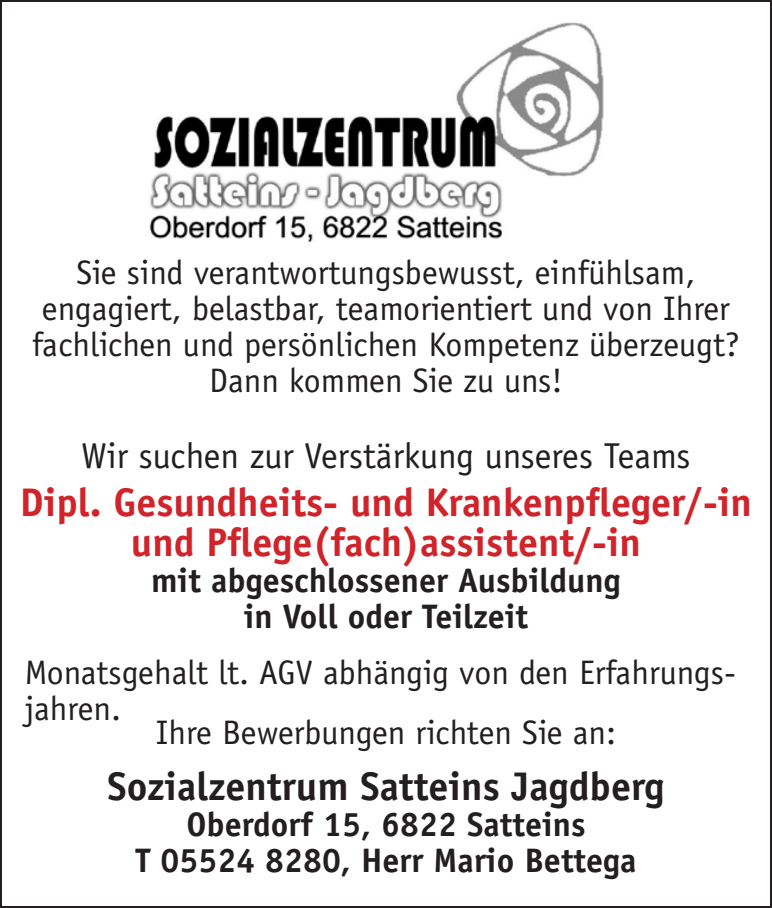
<style>
.page{position:relative;width:772px;height:908px;background:#fff}
.page>*{position:absolute;margin:0;border:0;box-sizing:border-box;transform-origin:0 0}
.t1{font:700 40px/40px "Officina Sans";color:#d1232a;text-align:center}
.t2{font:700 40px "Officina Sans";color:#231f20}
.t3{font:36px "Officina Sans";color:#231f20}
.t4{font:34px/36px "Officina Sans";color:#231f20;text-align:center}
.t5{font:700 34px/36px "Officina Sans";color:#231f20;text-align:center}
</style>
<div class="page">
<img style="left:149px;top:22px;width:455px;height:219px">
<p class="t4" style="left:32px;top:254px;width:708px">Sie sind verantwortungsbewusst, einfühlsam, engagiert, belastbar, teamorientiert und von Ihrer fachlichen und persönlichen Kompetenz überzeugt?<br>Dann kommen Sie zu uns!</p>
<p class="t3" style="left:81px;top:434px;width:610px">Wir suchen zur Verstärkung unseres Teams</p>
<p class="t1" style="left:20px;top:481px;width:733px">Dipl. Gesundheits- und Krankenpfleger/-in und Pflege(fach)assistent/-in</p>
<p class="t5" style="left:151px;top:562px;width:471px">mit abgeschlossener Ausbildung in Voll oder Teilzeit</p>
<p class="t4" style="left:25px;top:654px;width:712px;text-align:left">Monatsgehalt lt. AGV abhängig von den Erfahrungs&shy;jahren.</p>
<p class="t4" style="left:156px;top:714px;width:461px">Ihre Bewerbungen richten Sie an:</p>
<p class="t2" style="left:107px;top:761px;width:558px">Sozialzentrum Satteins Jagdberg</p>
<p class="t5" style="left:135px;top:806px;width:502px">Oberdorf 15, 6822 Satteins<br>T 05524 8280, Herr Mario Bettega</p>
</div>
